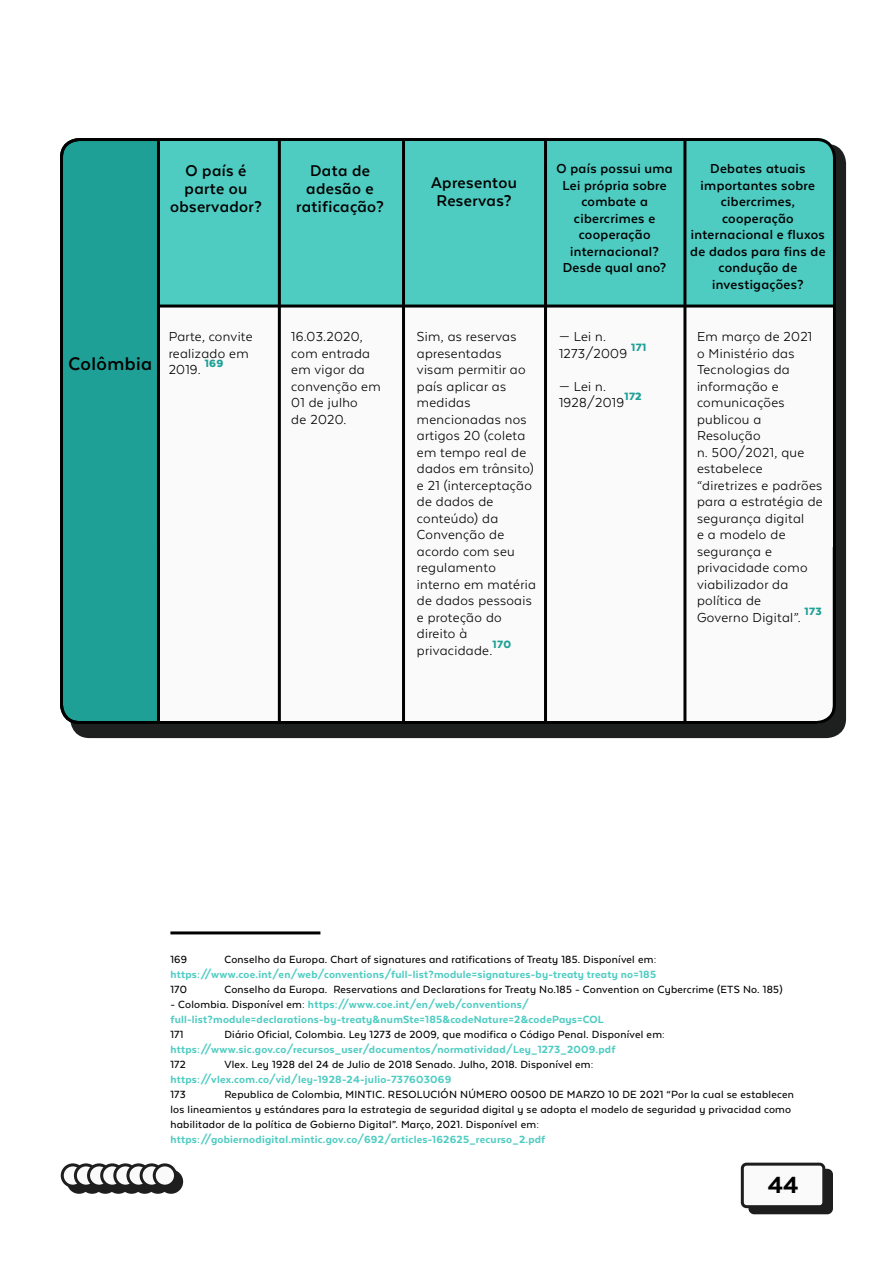
<style>
.page{position:relative;width:893px;height:1263px;background:#fff}
.page>*{position:absolute;margin:0;border:0;box-sizing:border-box;transform-origin:0 0}
.t1{font:800 27px "Texta Alt";color:#000}
.t2{font:700 21px "Texta Alt";letter-spacing:.02em;color:#000}
.t3{font:700 18px/18px "Texta Alt";letter-spacing:.02em;color:#000;text-align:center}
.t4{font:15px/16.5px "Texta Alt";letter-spacing:.02em;color:#000}
.t5{font:700 15px/16.5px "Texta Alt";letter-spacing:.02em;color:#000;text-align:center}
.t6{font:900 12.3px "Texta Alt";letter-spacing:.025em;color:#1ea096}
.t7{font:500 12px/15px "Texta Alt";letter-spacing:.02em;color:#000}
.t8{font:800 12px/15px "Texta Alt";letter-spacing:.02em;color:#4eccc2}
.s1{font-weight:500;color:#000}
</style>
<div class="page">
<div style="left:68px;top:1171px;width:22px;height:21px;background:#1e1e1e;border-radius:50%"></div>
<div style="left:67px;top:1169px;width:24px;height:25px;border:3px solid #1e1e1e;border-radius:50%"></div>
<div style="left:82px;top:1171px;width:21px;height:21px;background:#1e1e1e;border-radius:50%"></div>
<div style="left:80px;top:1169px;width:24px;height:25px;border:3px solid #1e1e1e;border-radius:50%"></div>
<div style="left:95px;top:1171px;width:21px;height:21px;background:#1e1e1e;border-radius:50%"></div>
<div style="left:93px;top:1169px;width:24px;height:25px;border:3px solid #1e1e1e;border-radius:50%"></div>
<div style="left:108px;top:1171px;width:21px;height:21px;background:#1e1e1e;border-radius:50%"></div>
<div style="left:106px;top:1169px;width:25px;height:25px;border:3px solid #1e1e1e;border-radius:50%"></div>
<div style="left:121px;top:1171px;width:21px;height:21px;background:#1e1e1e;border-radius:50%"></div>
<div style="left:119px;top:1169px;width:25px;height:25px;border:3px solid #1e1e1e;border-radius:50%"></div>
<div style="left:134px;top:1171px;width:21px;height:21px;background:#1e1e1e;border-radius:50%"></div>
<div style="left:133px;top:1169px;width:24px;height:25px;border:3px solid #1e1e1e;border-radius:50%"></div>
<div style="left:147px;top:1171px;width:21px;height:21px;background:#1e1e1e;border-radius:50%"></div>
<div style="left:146px;top:1169px;width:24px;height:25px;border:3px solid #1e1e1e;border-radius:50%"></div>
<div style="left:160px;top:1171px;width:22px;height:21px;background:#1e1e1e;border-radius:50%"></div>
<div style="left:159px;top:1169px;width:24px;height:25px;border:3px solid #1e1e1e;border-radius:50%"></div>
<svg style="left:62px;top:1165px;width:22px;height:21px"></svg>
<div style="left:61px;top:1163px;width:24px;height:25px;border:3px solid #1e1e1e;border-radius:50%"></div>
<svg style="left:75px;top:1165px;width:22px;height:21px"></svg>
<div style="left:74px;top:1163px;width:24px;height:25px;border:3px solid #1e1e1e;border-radius:50%"></div>
<svg style="left:89px;top:1165px;width:21px;height:21px"></svg>
<div style="left:87px;top:1163px;width:24px;height:25px;border:3px solid #1e1e1e;border-radius:50%"></div>
<svg style="left:102px;top:1165px;width:21px;height:21px"></svg>
<div style="left:100px;top:1163px;width:24px;height:25px;border:3px solid #1e1e1e;border-radius:50%"></div>
<div style="left:115px;top:1165px;width:21px;height:21px;background:#fafafa;border-radius:50%"></div>
<div style="left:113px;top:1163px;width:25px;height:25px;border:3px solid #1e1e1e;border-radius:50%"></div>
<svg style="left:128px;top:1165px;width:21px;height:21px"></svg>
<div style="left:126px;top:1163px;width:25px;height:25px;border:3px solid #1e1e1e;border-radius:50%"></div>
<svg style="left:141px;top:1165px;width:21px;height:21px"></svg>
<div style="left:140px;top:1163px;width:24px;height:25px;border:3px solid #1e1e1e;border-radius:50%"></div>
<div style="left:154px;top:1165px;width:22px;height:21px;background:#fafafa;border-radius:50%"></div>
<div style="left:153px;top:1163px;width:24px;height:25px;border:3px solid #1e1e1e;border-radius:50%"></div>
<div style="left:750px;top:1170px;width:81px;height:43px;background:#1e1e1e;border-radius:4px"></div>
<div style="left:748px;top:1169px;width:85px;height:45px;border:3px solid #1e1e1e;border-radius:4px"></div>
<div style="left:742px;top:1164px;width:82px;height:43px;background:#fafafa;border-radius:4px"></div>
<div style="left:741px;top:1163px;width:84px;height:45px;border:3px solid #1e1e1e;border-radius:4px"></div>
<hr style="left:170px;top:931px;width:150px;height:3px;background:#000">
<div style="left:72px;top:145px;width:772px;height:591px;background:#1e1f1f;border-radius:18px"></div>
<div style="left:62px;top:139px;width:759px;height:583px;background:#1ea096;border-radius:18px"></div>
<div style="left:172px;top:138px;width:663px;height:408px;background:#4eccc2;border-radius:18px"></div>
<div style="left:174px;top:323px;width:659px;height:401px;background:#fafafa;border-radius:18px"></div>
<div style="left:160px;top:306px;width:676px;height:240px;background:#fafafa"></div>
<div style="left:160px;top:334px;width:478px;height:390px;background:#fafafa"></div>
<hr style="left:278px;top:140px;width:3px;height:584px;background:#000">
<hr style="left:402px;top:139px;width:3px;height:583px;background:#000">
<hr style="left:544px;top:139px;width:3px;height:583px;background:#000">
<hr style="left:683px;top:139px;width:3px;height:583px;background:#000">
<hr style="left:158px;top:305px;width:676px;height:3px;background:#000">
<div style="left:60px;top:138px;width:776px;height:586px;border:3px solid #000;border-radius:18px"></div>
<hr style="left:157px;top:139px;width:3px;height:583px;background:#000">
<p class="t3" style="left:170px;top:161px;width:93px">O país é parte ou observador?</p>
<p class="t4" style="left:169px;top:328px;width:86px">Parte, convite realizado em<br>2019.</p>
<h2 class="t2" style="left:68px;top:353px;width:85px">Colômbia</h2>
<p class="t6" style="left:205px;top:357px;width:20px">169</p>
<p class="t5" style="left:557px;top:160px;width:118px">O país possui uma<br>Lei própria sobre combate a cibercrimes e cooperação internacional?<br>Desde qual ano?</p>
<p class="t3" style="left:296px;top:161px;width:89px">Data de adesão e ratificação?</p>
<p class="t5" style="left:690px;top:160px;width:137px">Debates atuais importantes sobre cibercrimes, cooperação internacional e fluxos de dados para fins de condução de investigações?</p>
<p class="t3" style="left:431px;top:173px;width:87px;text-align:left">Apresentou<br>Reservas?</p>
<p class="t4" style="left:291px;top:328px;width:91px">16.03.2020, com entrada em vigor da convenção em<br>01 de julho<br>de 2020.</p>
<p class="t4" style="left:417px;top:328px;width:121px">Sim, as reservas apresentadas visam permitir ao país aplicar as medidas mencionadas nos artigos 20 (coleta em tempo real de dados em trânsito) e 21 (interceptação de dados de conteúdo) da<br>Convenção de acordo com seu regulamento interno em matéria de dados pessoais e proteção do direito à privacidade.</p>
<p class="t6" style="left:493px;top:638px;width:20px">170</p>
<p class="t4" style="left:559px;top:328px;width:70px">— Lei n.<br>1273/2009</p>
<p class="t6" style="left:631px;top:341px;width:16px">171</p>
<p class="t4" style="left:559px;top:378px;width:67px">— Lei n.<br>1928/2019</p>
<p class="t6" style="left:624px;top:390px;width:19px">172</p>
<p class="t4" style="left:697px;top:328px;width:127px">Em março de 2021 o Ministério das<br>Tecnologias da informação e comunicações publicou a<br>Resolução<br>n. 500/2021, que estabelece “diretrizes e padrões para a estratégia de segurança digital<br>e a modelo de segurança e privacidade como viabilizador da política de<br>Governo Digital”.</p>
<p class="t6" style="left:805px;top:605px;width:19px">173</p>
<p class="t7" style="left:170px;top:952px;width:18px">169</p>
<p class="t7" style="left:224px;top:952px;width:433px">Conselho da Europa. Chart of signatures and ratifications of Treaty 185. Disponível em:</p>
<p class="t8" style="left:170px;top:967px;width:487px">https://www.coe.int/en/web/conventions/full-list?module=signatures-by-treaty treaty no=185</p>
<p class="t7" style="left:170px;top:982px;width:18px">170</p>
<p class="t7" style="left:224px;top:982px;width:560px">Conselho da Europa. Reservations and Declarations for Treaty No.185 - Convention on Cybercrime (ETS No. 185)</p>
<p class="t8" style="left:170px;top:997px;width:435px"><span class="s1">- Colombia. Disponível em:</span> https://www.coe.int/en/web/conventions/ full-list?module=declarations-by-treaty&amp;numSte=185&amp;codeNature=2&amp;codePays=COL</p>
<p class="t7" style="left:170px;top:1027px;width:15px">171</p>
<p class="t7" style="left:224px;top:1027px;width:442px">Diário Oficial, Colombia. Ley 1273 de 2009, que modifica o Código Penal. Disponível em:</p>
<p class="t8" style="left:170px;top:1042px;width:446px">https://www.sic.gov.co/recursos_user/documentos/normatividad/Ley_1273_2009.pdf</p>
<p class="t7" style="left:170px;top:1057px;width:17px">172</p>
<p class="t7" style="left:224px;top:1057px;width:371px">Vlex. Ley 1928 del 24 de Julio de 2018 Senado. Julho, 2018. Disponível em:</p>
<p class="t8" style="left:170px;top:1072px;width:282px">https://vlex.com.co/vid/ley-1928-24-julio-737603069</p>
<p class="t7" style="left:170px;top:1087px;width:17px">173</p>
<p class="t7" style="left:170px;top:1087px;width:625px;text-indent:54px">Republica de Colombia, MINTIC. RESOLUCIÓN NÚMERO 00500 DE MARZO 10 DE 2021 “Por la cual se establecen los lineamientos y estándares para la estrategia de seguridad digital y se adopta el modelo de seguridad y privacidad como habilitador de la política de Gobierno Digital”. Março, 2021. Disponível em:</p>
<p class="t8" style="left:170px;top:1132px;width:376px">https://gobiernodigital.mintic.gov.co/692/articles-162625_recurso_2.pdf</p>
<h1 class="t1" style="left:768px;top:1171px;width:32px">44</h1>
</div>
